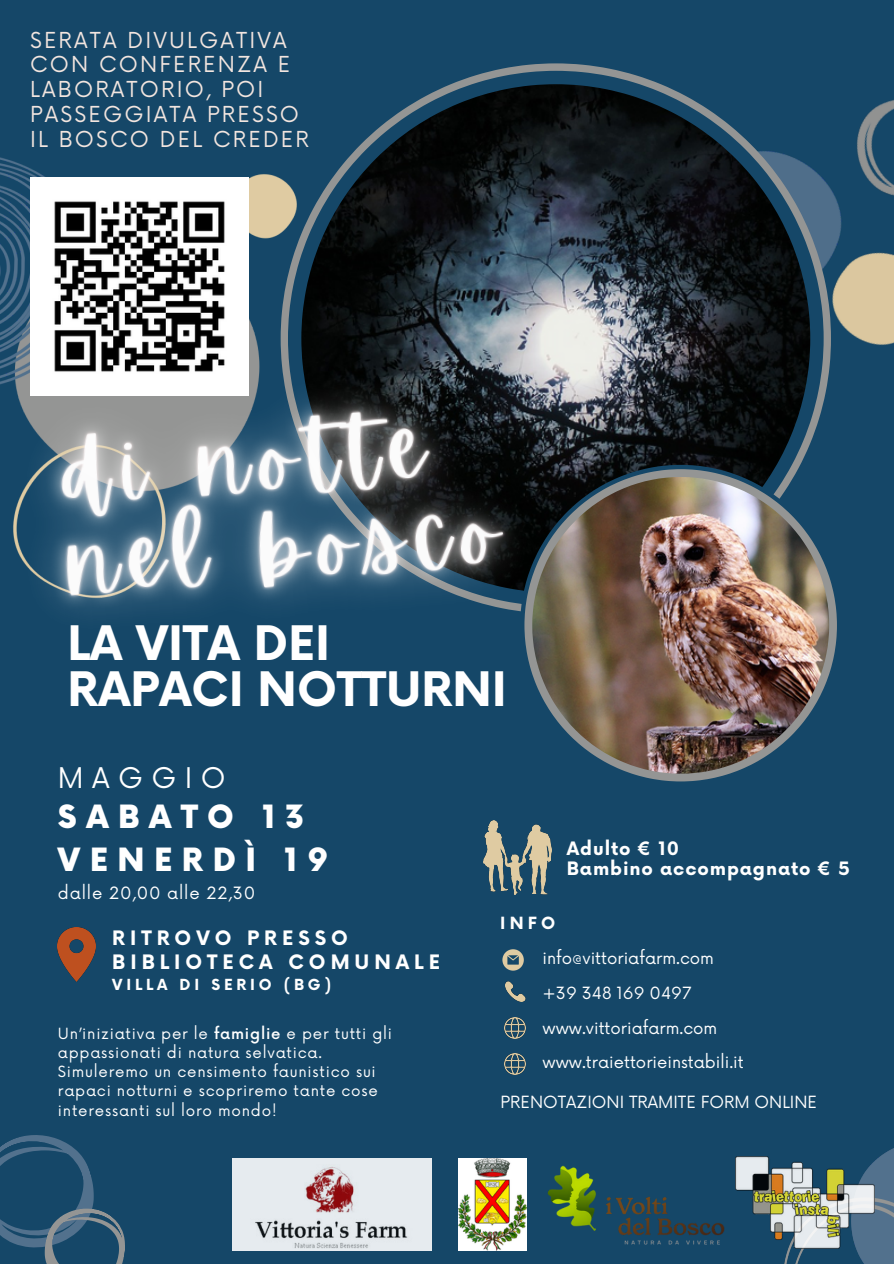
<style>
.page{position:relative;width:894px;height:1264px;background:#fff}
.page>*{position:absolute;margin:0;border:0;box-sizing:border-box;transform-origin:0 0}
.t1{font:700 46.35px/46.2px "Now";color:#fff}
.t2{font:900 31.2px/42.8px "Now";letter-spacing:.305em;color:#fff}
.t3{font:27.75px "Now";letter-spacing:.305em;color:#fff}
.t4{font:21.45px/24.8px "Now";letter-spacing:.1em;color:#f2e5df}
.t5{font:700 19.35px/23.7px "Now";letter-spacing:.255em;color:#fff}
.t6{font:700 18px/20.2px "Now";letter-spacing:.05em;color:#fff}
.t7{font:16.5px "Now";letter-spacing:.05em;color:#fff}
.t8{font:16.35px/34.8px "Now";color:#fff}
.t9{font:700 16.35px "Now";color:#fff}
.t10{font:15px/19.2px "Now";letter-spacing:.05em;color:#fff}
.t11{font:700 14.85px "Now";letter-spacing:.255em;color:#fff}
.s1{font-weight:500}
</style>
<div class="page">
<div style="left:0;top:0;width:893px;height:1263px;background:#154768"></div>
<img style="left:830px;top:100px;width:63px;height:261px">
<img style="left:0;top:157px;width:280px;height:129px">
<svg style="left:280px;top:63px;width:550px;height:341px"></svg>
<svg style="left:288px;top:71px;width:535px;height:373px"></svg>
<img style="left:301px;top:84px;width:509px;height:381px">
<svg style="left:616px;top:465px;width:221px;height:317px"></svg>
<svg style="left:616px;top:469px;width:220px;height:312px"></svg>
<img style="left:556px;top:477px;width:272px;height:296px">
<img style="left:784px;top:1148px;width:109px;height:115px">
<svg style="left:0;top:1135px;width:125px;height:128px"></svg>
<img style="left:483px;top:820px;width:68px;height:74px">
<img style="left:505px;top:981px;width:20px;height:21px">
<img style="left:504px;top:1017px;width:21px;height:21px">
<img style="left:504px;top:1053px;width:21px;height:21px">
<svg style="left:502px;top:949px;width:21px;height:21px"></svg>
<img style="left:58px;top:927px;width:37px;height:54px">
<img style="left:735px;top:1156px;width:139px;height:92px">
<img style="left:233px;top:1158px;width:198px;height:92px">
<img style="left:458px;top:1158px;width:68px;height:92px">
<img style="left:547px;top:1165px;width:178px;height:80px">
<img style="left:30px;top:177px;width:219px;height:109px">
<img style="left:0;top:286px;width:616px;height:433px">
<h3 class="t4" style="left:30px;top:29px;width:280px">SERATA DIVULGATIVA<br>CON CONFERENZA E<br>LABORATORIO, POI<br>PASSEGGIATA PRESSO<br>IL BOSCO DEL CREDER</h3>
<h1 class="t1" style="left:67px;top:623px;width:441px">LA VITA DEI<br>RAPACI NOTTURNI</h1>
<h3 class="t3" style="left:58px;top:762px;width:169px">MAGGIO</h3>
<h2 class="t2" style="left:58px;top:797px;width:272px">SABATO 13<br>VENERDÌ 19</h2>
<p class="t7" style="left:58px;top:883px;width:199px">dalle 20,00 alle 22,30</p>
<p class="t6" style="left:566px;top:839px;width:284px">Adulto € 10<br>Bambino accompagnato € 5</p>
<p class="t5" style="left:112px;top:927px;width:329px">RITROVO PRESSO<br>BIBLIOTECA COMUNALE</p>
<p class="t11" style="left:112px;top:976px;width:220px">VILLA DI SERIO (BG)</p>
<p class="t10" style="left:58px;top:1024px;width:335px">Un’iniziativa per le <span class="s1">famiglie</span> e per tutti gli appassionati di natura selvatica.<br>Simuleremo un censimento faunistico sui rapaci notturni e scopriremo tante cose interessanti sul loro mondo!</p>
<p class="t9" style="left:500px;top:914px;width:56px">INFO</p>
<p class="t8" style="left:542px;top:941px;width:203px">info@vittoriafarm.com +39 348 169 0497 www.vittoriafarm.com www.traiettorieinstabili.it</p>
<p class="t8" style="left:500px;top:1085px;width:318px">PRENOTAZIONI TRAMITE FORM ONLINE</p>
</div>
